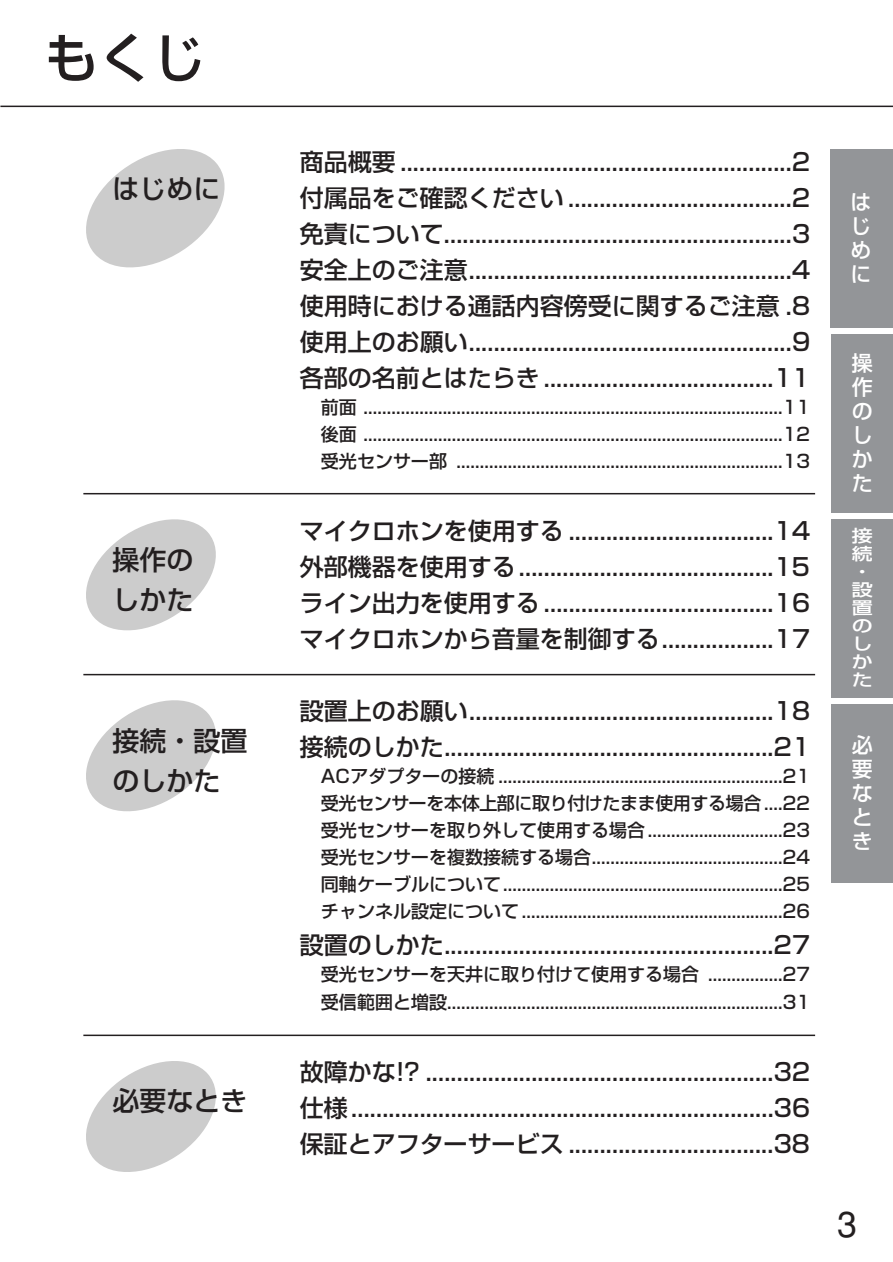
<style>
.page{position:relative;width:893px;height:1262px;background:#fff}
.page>*{position:absolute;margin:0;border:0;box-sizing:border-box;transform-origin:0 0}
.t1{font:500 54px "Shin Go";color:#231f20}
.t2{font:36px "Helvetica";color:#231f20}
.t3{font:500 27px/40.5px "Shin Go";color:#231f20}
.t4{font:500 24px/36px "Shin Go";color:#231f20;text-align:justify}
.t5{font:500 21px/24px "Shin Go";color:#fff;text-align:justify}
.t6{font:500 18px/27px "Shin Go";color:#231f20;text-align:justify}
.t7{font:500 16.8px/18px "Shin Go";color:#fff;text-align:justify;scale:1.25 1}
</style>
<div class="page">
<hr style="left:0;top:106px;width:892px;height:1px;background:#231f20">
<svg style="left:86px;top:149px;width:139px;height:119px"></svg>
<svg style="left:86px;top:519px;width:130px;height:112px"></svg>
<hr style="left:83px;top:493px;width:732px;height:1px;background:#231f20">
<svg style="left:86px;top:700px;width:130px;height:112px"></svg>
<hr style="left:83px;top:674px;width:732px;height:1px;background:#231f20">
<svg style="left:86px;top:1061px;width:130px;height:111px"></svg>
<hr style="left:83px;top:1034px;width:732px;height:2px;background:#231f20">
<div style="left:830px;top:149px;width:62px;height:178px;background:#939598"></div>
<div style="left:831px;top:334px;width:61px;height:178px;background:#939598"></div>
<div style="left:831px;top:519px;width:61px;height:178px;background:#939598"></div>
<div style="left:831px;top:704px;width:61px;height:178px;background:#939598"></div>
<h1 class="t1" style="left:44px;top:38px;width:163px">もくじ</h1>
<p class="t3" style="left:112px;top:172px;width:110px">はじめに</p>
<p class="t3" style="left:112px;top:542px;width:83px">操作のしかた</p>
<p class="t3" style="left:112px;top:723px;width:137px">接続・設置のしかた</p>
<p class="t3" style="left:112px;top:1083px;width:137px">必要なとき</p>
<p class="t4" style="left:300px;top:147px;width:512px">商品概要 ...............................................................2付属品をご確認ください ....................................2免責について........................................................3安全上のご注意....................................................4使用時における通話内容傍受に関するご注意 .8使用上のお願い....................................................9各部の名前とはたらき .....................................11</p>
<p class="t6" style="left:321px;top:396px;width:490px">前面 ..........................................................................................11後面 ..........................................................................................12受光センサー部 ......................................................................13</p>
<p class="t4" style="left:300px;top:516px;width:512px">マイクロホンを使用する .................................14外部機器を使用する.........................................15ライン出力を使用する .....................................16マイクロホンから音量を制御する..................17</p>
<p class="t4" style="left:300px;top:696px;width:512px">設置上のお願い.................................................18接続のしかた.....................................................21</p>
<p class="t6" style="left:321px;top:765px;width:491px">ACアダプターの接続 .............................................................21受光センサーを本体上部に取り付けたまま使用する場合 ....22受光センサーを取り外して使用する場合.............................23受光センサーを複数接続する場合.........................................24同軸ケーブルについて............................................................25チャンネル設定について ........................................................26</p>
<p class="t4" style="left:300px;top:930px;width:512px">設置のしかた.....................................................27</p>
<p class="t6" style="left:321px;top:963px;width:490px">受光センサーを天井に取り付けて使用する場合 ................27受信範囲と増設........................................................................31</p>
<p class="t4" style="left:300px;top:1056px;width:512px">故障かな!? ........................................................32仕様....................................................................36保証とアフターサービス .................................38</p>
<p class="t5" style="left:850px;top:192px;width:22px">はじめに</p>
<p class="t5" style="left:851px;top:353px;width:22px">操作のしかた</p>
<p class="t7" style="left:851px;top:529px;width:18px">接続・設置のしかた</p>
<p class="t5" style="left:851px;top:735px;width:22px">必要なとき</p>
<h2 class="t2" style="left:837px;top:1211px;width:22px">3</h2>
</div>
